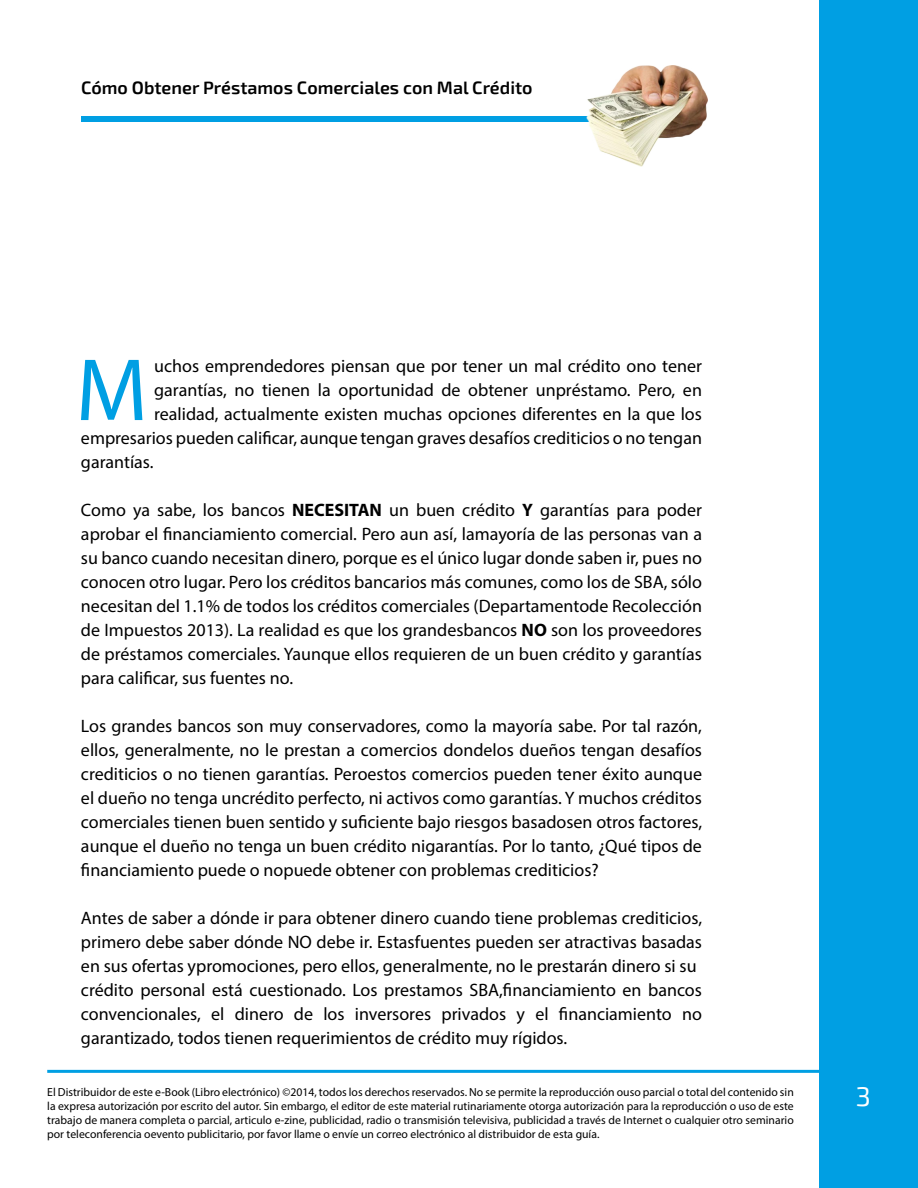
<style>
.page{position:relative;width:918px;height:1188px;background:#fff}
.page>*{position:absolute;margin:0;border:0;box-sizing:border-box;transform-origin:0 0}
.t1{font:89.25px "Myriad Pro";color:#009fe3}
.t2{font:27px "Exo 2";color:#fff}
.t3{font:18px/24px "Myriad Pro";color:#000;text-align:justify}
.t4{font:600 18px "Exo 2";color:#000}
.t5{font:11.7px/14.1px "Myriad Pro";color:#000;text-align:justify}
.s1{font-weight:700}
</style>
<div class="page">
<div style="left:819px;top:0;width:99px;height:1188px;background:#009fe3"></div>
<hr style="left:47px;top:1070px;width:772px;height:3px;background:#009fe3">
<div style="left:81px;top:116px;width:621px;height:6px;background:#009fe3"></div>
<img style="left:586px;top:66px;width:121px;height:100px">
<p class="t4" style="left:81px;top:77px;width:453px">Cómo Obtener Préstamos Comerciales con Mal Crédito</p>
<h1 class="t1" style="left:76px;top:335px;width:73px">M</h1>
<p class="t3" style="left:154px;top:354px;width:549px">uchos emprendedores piensan que por tener un mal crédito ono tener</p>
<p class="t3" style="left:154px;top:378px;width:549px">garantías, no tienen la oportunidad de obtener unpréstamo. Pero, en</p>
<p class="t3" style="left:154px;top:402px;width:549px">realidad, actualmente existen muchas opciones diferentes en la que los</p>
<p class="t3" style="left:81px;top:426px;width:623px">empresarios pueden calificar, aunque tengan graves desafíos crediticios o no tengan</p>
<p class="t3" style="left:81px;top:450px;width:74px">garantías.</p>
<p class="t3" style="left:81px;top:498px;width:623px">Como ya sabe, los bancos <span class="s1">NECESITAN</span> un buen crédito <span class="s1">Y</span> garantías para poder aprobar el financiamiento comercial. Pero aun así, lamayoría de las personas van a su banco cuando necesitan dinero, porque es el único lugar donde saben ir, pues no conocen otro lugar. Pero los créditos bancarios más comunes, como los de SBA, sólo necesitan del 1.1% de todos los créditos comerciales (Departamentode Recolección de Impuestos 2013). La realidad es que los grandesbancos <span class="s1">NO</span> son los proveedores de préstamos comerciales. Yaunque ellos requieren de un buen crédito y garantías para calificar, sus fuentes no.</p>
<p class="t3" style="left:81px;top:714px;width:623px">Los grandes bancos son muy conservadores, como la mayoría sabe. Por tal razón, ellos, generalmente, no le prestan a comercios dondelos dueños tengan desafíos crediticios o no tienen garantías. Peroestos comercios pueden tener éxito aunque el dueño no tenga uncrédito perfecto, ni activos como garantías. Y muchos créditos comerciales tienen buen sentido y suficiente bajo riesgos basadosen otros factores, aunque el dueño no tenga un buen crédito nigarantías. Por lo tanto, ¿Qué tipos de financiamiento puede o nopuede obtener con problemas crediticios?</p>
<p class="t3" style="left:81px;top:906px;width:623px;text-align:left">Antes de saber a dónde ir para obtener dinero cuando tiene problemas crediticios, primero debe saber dónde NO debe ir. Estasfuentes pueden ser atractivas basadas en sus ofertas ypromociones, pero ellos, generalmente, no le prestarán dinero si su crédito personal está cuestionado. Los prestamos SBA,financiamiento en bancos convencionales, el dinero de los inversores privados y el financiamiento no garantizado, todos tienen requerimientos de crédito muy rígidos.</p>
<p class="t5" style="left:47px;top:1084px;width:748px">El Distribuidor de este e-Book (Libro electrónico) ©2014, todos los derechos reservados. No se permite la reproducción ouso parcial o total del contenido sin la expresa autorización por escrito del autor. Sin embargo, el editor de este material rutinariamente otorga autorización para la reproducción o uso de este trabajo de manera completa o parcial, articulo e-zine, publicidad, radio o transmisión televisiva, publicidad a través de Internet o cualquier otro seminario por teleconferencia oevento publicitario, por favor llame o envíe un correo electrónico al distribuidor de esta guía.</p>
<h2 class="t2" style="left:856px;top:1080px;width:17px">3</h2>
</div>
